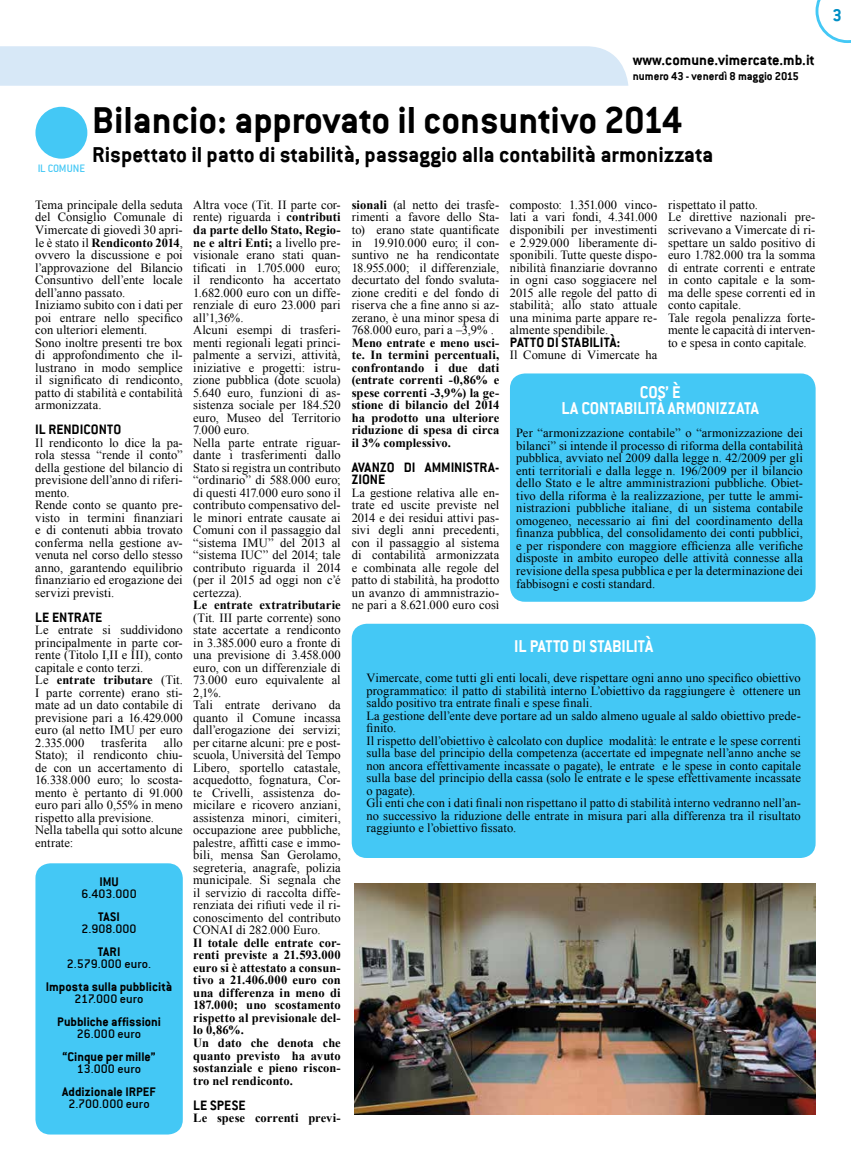
<style>
.page{position:relative;width:851px;height:1170px;background:#fff}
.page>*{position:absolute;margin:0;border:0;box-sizing:border-box;transform-origin:0 0}
.t1{font:700 41.25px "Conduit ITC";color:#000}
.t2{font:700 23.75px "Conduit ITC";color:#000}
.t3{font:700 18.75px "Conduit ITC";color:#fff;scale:.95 1}
.t4{font:700 18.75px "Conduit ITC";color:#008fc5}
.t5{font:700 16.25px "Conduit ITC";color:#000}
.t6{font:700 15px/12.5px "Conduit ITC";letter-spacing:-.005em;color:#000}
.t7{font:700 13.75px "Conduit ITC";color:#000}
.t8{font:13.75px "Conduit ITC";letter-spacing:.005em;color:#000}
.t9{font:12.5px/12.5px "Times New Roman";letter-spacing:.005em;color:#000}
.t10{font:700 12.5px/12.5px "Times New Roman";letter-spacing:.005em;color:#000}
.t11{font:700 12.5px "Conduit ITC";color:#000}
.t12{font:11.88px "Conduit ITC";letter-spacing:-.005em;color:#44c8f5}
.s1{font-weight:700}
</style>
<div class="page">
<div style="left:0;top:46px;width:628px;height:40px;background:#d7e8f7"></div>
<svg style="left:815px;top:0;width:35px;height:43px"></svg>
<div style="left:35px;top:107px;width:52px;height:52px;background:#44c8f5;border-radius:50%"></div>
<div style="left:510px;top:373px;width:305px;height:228px;background:#44c8f5;border-radius:15px"></div>
<div style="left:351px;top:623px;width:464px;height:234px;background:#44c8f5;border-radius:15px"></div>
<img style="left:354px;top:883px;width:461px;height:230px">
<div style="left:35px;top:863px;width:148px;height:271px;background:#44c8f5;border-radius:15px"></div>
<h3 class="t5" style="left:632px;top:51px;width:183px">www.comune.vimercate.mb.it</h3>
<p class="t11" style="left:632px;top:69px;width:167px">numero 43 - venerdì 8 maggio 2015</p>
<h1 class="t1" style="left:92px;top:96px;width:591px">Bilancio: approvato il consuntivo 2014</h1>
<h2 class="t2" style="left:92px;top:140px;width:622px">Rispettato il patto di stabilità, passaggio alla contabilità armonizzata</h2>
<p class="t9" style="left:193px;top:198px;width:149px">Altra voce (Tit. II parte cor&shy;rente) riguarda i <span class="s1">contributi da parte dello Stato, Regio&shy;ne e altri Enti;</span> a livello pre&shy;visionale erano stati quan&shy;tificati in 1.705.000 euro; il rendiconto ha accertato<br>1.682.000 euro con un diffe&shy;renziale di euro 23.000 pari all’1,36%.<br>Alcuni esempi di trasferi&shy;menti regionali legati princi&shy;palmente a servizi, attività, iniziative e progetti: istru&shy;zione pubblica (dote scuola)<br>5.640 euro, funzioni di as&shy;sistenza sociale per 184.520 euro, Museo del Territorio<br>7.000 euro.<br>Nella parte entrate riguar&shy;dante i trasferimenti dallo<br>Stato si registra un contributo “ordinario” di 588.000 euro; di questi 417.000 euro sono il contributo compensativo del&shy;le minori entrate causate ai<br>Comuni con il passaggio dal “sistema IMU” del 2013 al “sistema IUC” del 2014; tale contributo riguarda il 2014 (per il 2015 ad oggi non c’é certezza).</p>
<p class="t10" style="left:193px;top:598px;width:149px">Le entrate extratributarie</p>
<p class="t9" style="left:193px;top:611px;width:149px">(Tit. III parte corrente) sono state accertate a rendiconto in 3.385.000 euro a fronte di una previsione di 3.458.000 euro, con un differenziale di<br>73.000 euro equivalente al<br>2,1%.<br>Tali entrate derivano da quanto il Comune incassa dall’erogazione dei servizi; per citarne alcuni: pre e post&shy;scuola, Università del Tempo<br>Libero, sportello catastale, acquedotto, fognatura, Cor&shy;te Crivelli, assistenza do&shy;micilare e ricovero anziani, assistenza minori, cimiteri, occupazione aree pubbliche, palestre, affitti case e immo&shy;bili, mensa San Gerolamo, segreteria, anagrafe, polizia municipale. Si segnala che il servizio di raccolta diffe&shy;renziata dei rifiuti vede il ri&shy;conoscimento del contributo<br>CONAI di 282.000 Euro.</p>
<p class="t10" style="left:193px;top:936px;width:149px">Il totale delle entrate cor&shy;renti previste a 21.593.000 euro si è attestato a consun&shy;tivo a 21.406.000 euro con una differenza in meno di<br>187.000; uno scostamento rispetto al previsionale del&shy;lo 0,86%.<br>Un dato che denota che quanto previsto ha avuto sostanziale e pieno riscon&shy;tro nel rendiconto.</p>
<p class="t6" style="left:193px;top:1098px;width:25px">Le spese</p>
<p class="t10" style="left:193px;top:1111px;width:149px">Le spese correnti previ-</p>
<p class="t12" style="left:38px;top:161px;width:49px">IL COMUNE</p>
<p class="t9" style="left:35px;top:198px;width:149px">Tema principale della seduta del Consiglio Comunale di<br>Vimercate di giovedì 30 apri&shy;le è stato il <span class="s1">Rendiconto 2014</span>, ovvero la discussione e poi l’approvazione del Bilancio<br>Consuntivo dell’ente locale dell’anno passato.<br>Iniziamo subito con i dati per poi entrare nello specifico con ulteriori elementi.<br>Sono inoltre presenti tre box di approfondimento che il&shy;lustrano in modo semplice il significato di rendiconto, patto di stabilità e contabilità armonizzata.</p>
<p class="t6" style="left:35px;top:423px;width:52px">ilrendiconto</p>
<p class="t9" style="left:35px;top:436px;width:149px">Il rendiconto lo dice la pa&shy;rola stessa “rende il conto” della gestione del bilancio di previsione dell’anno di riferi&shy;mento.<br>Rende conto se quanto pre&shy;visto in termini finanziari e di contenuti abbia trovato conferma nella gestione av&shy;venuta nel corso dello stesso anno, garantendo equilibrio finanziario ed erogazione dei servizi previsti.</p>
<p class="t6" style="left:35px;top:610px;width:25px">le entrate</p>
<p class="t9" style="left:35px;top:623px;width:149px">Le entrate si suddividono principalmente in parte cor&shy;rente (Titolo I,II e III), conto capitale e conto terzi.<br>Le <span class="s1">entrate tributare</span> (Tit.<br>I parte corrente) erano sti&shy;mate ad un dato contabile di previsione pari a 16.429.000 euro (al netto IMU per euro<br>2.335.000</p>
<p class="t9" style="left:351px;top:198px;width:149px;text-align:justify"><span class="s1">sionali</span> (al netto dei trasfe&shy;rimenti a favore dello Sta&shy;to) erano state quantificate in 19.910.000 euro; il con&shy;suntivo ne ha rendicontate 18.955.000; il differenziale, decurtato del fondo svaluta&shy;zione crediti e del fondo di riserva che a fine anno si az&shy;zerano, è una minor spesa di 768.000 euro, pari a –3,9% .</p>
<p class="t10" style="left:352px;top:336px;width:149px;text-align:justify">Meno entrate e meno usci&shy;te. In termini percentuali, confrontando i due dati (entrate correnti -0,86% e spese correnti -3,9%) la ge&shy;stione di bilancio del 2014 ha prodotto una ulteriore riduzione di spesa di circa il 3% complessivo.</p>
<p class="t6" style="left:351px;top:460px;width:149px">AVANZO DI AMMINISTRA-<br>ZIONE</p>
<p class="t9" style="left:351px;top:486px;width:149px;text-align:justify">La gestione relativa alle en&shy;trate ed uscite previste nel 2014 e dei residui attivi pas&shy;sivi degli anni precedenti, con il passaggio al sistema di contabilità armonizzata e combinata alle regole del patto di stabilità, ha prodotto un avanzo di ammnistrazio&shy;ne pari a 8.621.000 euro così</p>
<p class="t9" style="left:510px;top:198px;width:149px;text-align:justify">composto: 1.351.000 vinco&shy;lati a vari fondi, 4.341.000 disponibili per investimenti e 2.929.000 liberamente di&shy;sponibili. Tutte queste dispo&shy;nibilità finanziarie dovranno in ogni caso soggiacere nel 2015 alle regole del patto di stabilità; allo stato attuale una minima parte appare re&shy;almente spendibile.</p>
<p class="t6" style="left:510px;top:335px;width:15px">Patto</p>
<p class="t6" style="left:547px;top:335px;width:29px">di Stabilit</p>
<p class="t6" style="left:609px;top:335px;width:12px">à:</p>
<p class="t9" style="left:510px;top:348px;width:149px">Il Comune di Vimercate ha</p>
<p class="t9" style="left:668px;top:198px;width:149px">rispettato il patto.<br>Le direttive nazionali pre&shy;scrivevano a Vimercate di ri&shy;spettare un saldo positivo di euro 1.782.000 tra la somma di entrate correnti e entrate in conto capitale e la som&shy;ma delle spese correnti ed in conto capitale.<br>Tale regola penalizza forte&shy;mente le capacità di interven&shy;to e spesa in conto capitale.</p>
<h3 class="t3" style="left:639px;top:381px;width:45px">COS’ è</h3>
<h3 class="t3" style="left:561px;top:397px;width:39px">la Contabilit</h3>
<h3 class="t3" style="left:656px;top:397px;width:22px">à armoni</h3>
<h3 class="t3" style="left:719px;top:397px;width:27px">zzata</h3>
<p class="t9" style="left:516px;top:427px;width:288px">Per “armonizzazione contabile” o “armonizzazione dei bilanci” si intende il processo di riforma della contabilità pubblica, avviato nel 2009 dalla legge n. 42/2009 per gli enti territoriali e dalla legge n. 196/2009 per il bilancio dello Stato e le altre amministrazioni pubbliche. Obiet&shy;tivo della riforma è la realizzazione, per tutte le ammi&shy;nistrazioni pubbliche italiane, di un sistema contabile omogeneo, necessario ai fini del coordinamento della finanza pubblica, del consolidamento dei conti pubblici, e per rispondere con maggiore efficienza alle verifiche disposte in ambito europeo delle attività connesse alla revisione della spesa pubblica e per la determinazione dei fabbisogni e costi standard.</p>
<h3 class="t3" style="left:514px;top:635px;width:26px">Il patto</h3>
<h3 class="t3" style="left:572px;top:635px;width:27px">di stabilit</h3>
<h3 class="t3" style="left:645px;top:635px;width:10px">à</h3>
<p class="t9" style="left:366px;top:671px;width:436px">Vimercate, come tutti gli enti locali, deve rispettare ogni anno uno specifico obiettivo programmatico: il patto di stabilità interno L’obiettivo da raggiungere è ottenere un saldo positivo tra entrate finali e spese finali.<br>La gestione dell’ente deve portare ad un saldo almeno uguale al saldo obiettivo prede&shy;finito.<br>Il rispetto dell’obiettivo è calcolato con duplice modalità: le entrate e le spese correnti sulla base del principio della competenza (accertate ed impegnate nell’anno anche se non ancora effettivamente incassate o pagate), le entrate e le spese in conto capitale sulla base del principio della cassa (solo le entrate e le spese effettivamente incassate o pagate).<br>Gli enti che con i dati finali non rispettano il patto di stabilità interno vedranno nell’an&shy;no successivo la riduzione delle entrate in misura pari alla differenza tra il risultato raggiunto e l’obiettivo fissato.</p>
<p class="t9" style="left:35px;top:736px;width:149px;text-indent:129px">allo<br>Stato); il rendiconto chiu&shy;de con un accertamento di<br>16.338.000 euro; lo scosta&shy;mento è pertanto di 91.000 euro pari allo 0,55% in meno rispetto alla previsione.<br>Nella tabella qui sotto alcune entrate:</p>
<p class="t9" style="left:101px;top:736px;width:47px">trasferita</p>
<p class="t7" style="left:99px;top:873px;width:21px">IMU</p>
<p class="t8" style="left:81px;top:886px;width:57px">6.403.000</p>
<p class="t7" style="left:98px;top:908px;width:23px">TASI</p>
<p class="t8" style="left:81px;top:921px;width:57px">2.908.000</p>
<p class="t7" style="left:98px;top:943px;width:24px">TARI</p>
<p class="t8" style="left:67px;top:956px;width:86px">2.579.000 euro.</p>
<p class="t7" style="left:46px;top:978px;width:128px">Imposta sulla pubblicità</p>
<p class="t8" style="left:74px;top:991px;width:71px">217.000 euro</p>
<p class="t7" style="left:57px;top:1013px;width:105px">Pubbliche affissioni</p>
<p class="t8" style="left:77px;top:1026px;width:66px">26.000 euro</p>
<p class="t7" style="left:62px;top:1048px;width:95px">“Cinque per mille”</p>
<p class="t8" style="left:77px;top:1061px;width:66px">13.000 euro</p>
<p class="t7" style="left:62px;top:1083px;width:95px">Addizionale IRPEF</p>
<p class="t8" style="left:68px;top:1096px;width:83px">2.700.000 euro</p>
<h3 class="t4" style="left:832px;top:4px;width:11px">3</h3>
</div>
